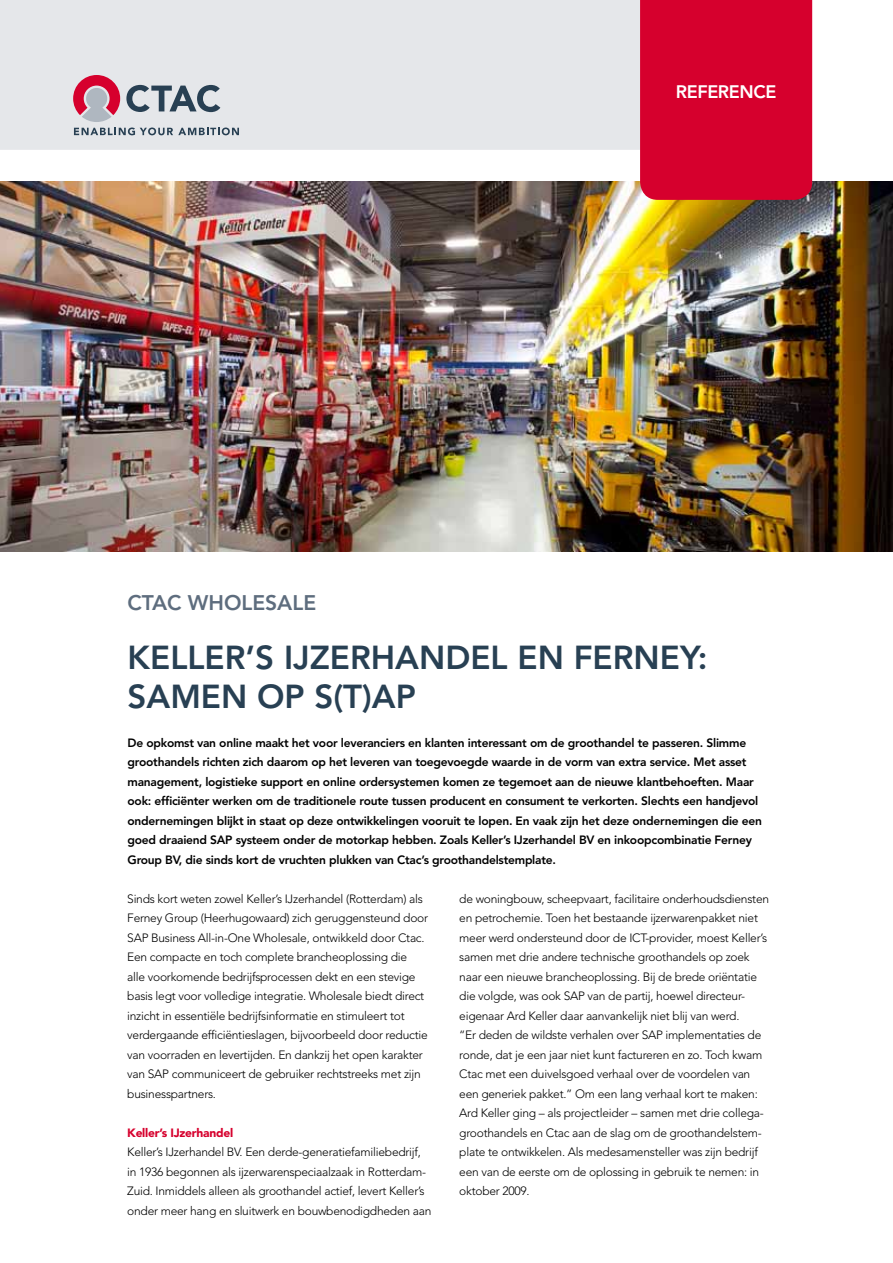
<style>
.page{position:relative;width:893px;height:1263px;background:#fff}
.page>*{position:absolute;margin:0;border:0;box-sizing:border-box;transform-origin:0 0}
.t1{font:800 33px/39px "Avenir";color:#284053}
.t2{font:800 21px "Avenir";color:#5e6d7e}
.t3{font:800 18px "Avenir";color:#fff}
.t4{font:300 12px/19.5px "Avenir";letter-spacing:-.02em;color:#000}
.t5{font:800 12px/19.5px "Avenir";letter-spacing:-.02em;color:#000}
.t6{font:900 12px "Avenir";letter-spacing:-.02em;color:#d6002d}
</style>
<div class="page">
<div style="left:0;top:0;width:640px;height:150px;background:#e5e7ea"></div>
<img style="left:0;top:181px;width:893px;height:370px">
<div style="left:640px;top:0;width:172px;height:200px;background:#d6002d"></div>
<svg style="left:73px;top:75px;width:47px;height:47px;background:#cf7a90"></svg>
<svg style="left:126px;top:85px;width:94px;height:27px;background:#929ea8"></svg>
<svg style="left:74px;top:128px;width:165px;height:7px"></svg>
<h2 class="t2" style="left:128px;top:590px;width:139px">Ctac Wholesa</h2>
<h2 class="t2" style="left:292px;top:590px;width:23px">le</h2>
<h3 class="t3" style="left:676px;top:82px;width:12px">Refe</h3>
<h3 class="t3" style="left:718px;top:82px;width:48px">rence</h3>
<h1 class="t1" style="left:128px;top:638px;width:581px">Keller’s IJzerhandel en Ferney: same</h1>
<h1 class="t1" style="left:221px;top:677px;width:196px">n op S(t)AP</h1>
<p class="t5" style="left:128px;top:733px;width:636px">De opkomst van online maakt het voor leveranciers en klanten interessant om de groothandel te passeren. Slimme groothandels richten zich daarom op het leveren van toegevoegde waarde in de vorm van extra service. Met asset management, logistieke support en online ordersystemen komen ze tegemoet aan de nieuwe klantbehoeften. Maar ook: efficiënter werken om de traditionele route tussen producent en consument te verkorten. Slechts een handjevol ondernemingen blijkt in staat op deze ontwikkelingen vooruit te lopen. En vaak zijn het deze ondernemingen die een goed draaiend SAP systeem onder de motorkap hebben. Zoals Keller’s IJzerhandel BV en inkoopcombinatie Ferney Group BV, die sinds kort de vruchten plukken van Ctac’s groothandelstemplate.</p>
<p class="t4" style="left:127px;top:889px;width:302px">Sinds kort weten zowel Keller’s IJzerhandel (Rotterdam) als Ferney Group (Heerhugowaard) zich geruggensteund door SAP Business All-in-One Wholesale, ontwikkeld door Ctac.<br>Een compacte en toch complete brancheoplossing die alle voorkomende bedrijfsprocessen dekt en een stevige basis legt voor volledige integratie. Wholesale biedt direct inzicht in essentiële bedrijfsinformatie en stimuleert tot verdergaande efficiëntieslagen, bijvoorbeeld door reductie van voorraden en levertijden. En dankzij het open karakter van SAP communiceert de gebruiker rechtstreeks met zijn businesspartners.</p>
<p class="t6" style="left:127px;top:1125px;width:107px">Keller’s IJzerhandel</p>
<p class="t4" style="left:127px;top:1142px;width:306px">Keller’s IJzerhandel BV. Een derde-generatiefamiliebedrijf, in 1936 begonnen als ijzerwarenspeciaalzaak in Rotterdam-Zuid. Inmiddels alleen als groothandel actief, levert Keller’s onder meer hang en sluitwerk en bouwbenodigdheden aan</p>
<p class="t4" style="left:459px;top:889px;width:311px">de woningbouw, scheepvaart, facilitaire onderhoudsdiensten en petrochemie. Toen het bestaande ijzerwarenpakket niet meer werd ondersteund door de ICT-provider, moest Keller’s samen met drie andere technische groothandels op zoek naar een nieuwe brancheoplossing. Bij de brede oriëntatie die volgde, was ook SAP van de partij, hoewel directeur&shy;eigenaar Ard Keller daar aanvankelijk niet blij van werd.<br>“Er deden de wildste verhalen over SAP implementaties de ronde, dat je een jaar niet kunt factureren en zo. Toch kwam Ctac met een duivelsgoed verhaal over de voordelen van een generiek pakket.” Om een lang verhaal kort te maken:<br>Ard Keller ging – als projectleider – samen met drie collega&shy;groothandels en Ctac aan de slag om de groothandelstem&shy;plate te ontwikkelen. Als medesamensteller was zijn bedrijf een van de eerste om de oplossing in gebruik te nemen: in oktober 2009.</p>
</div>
